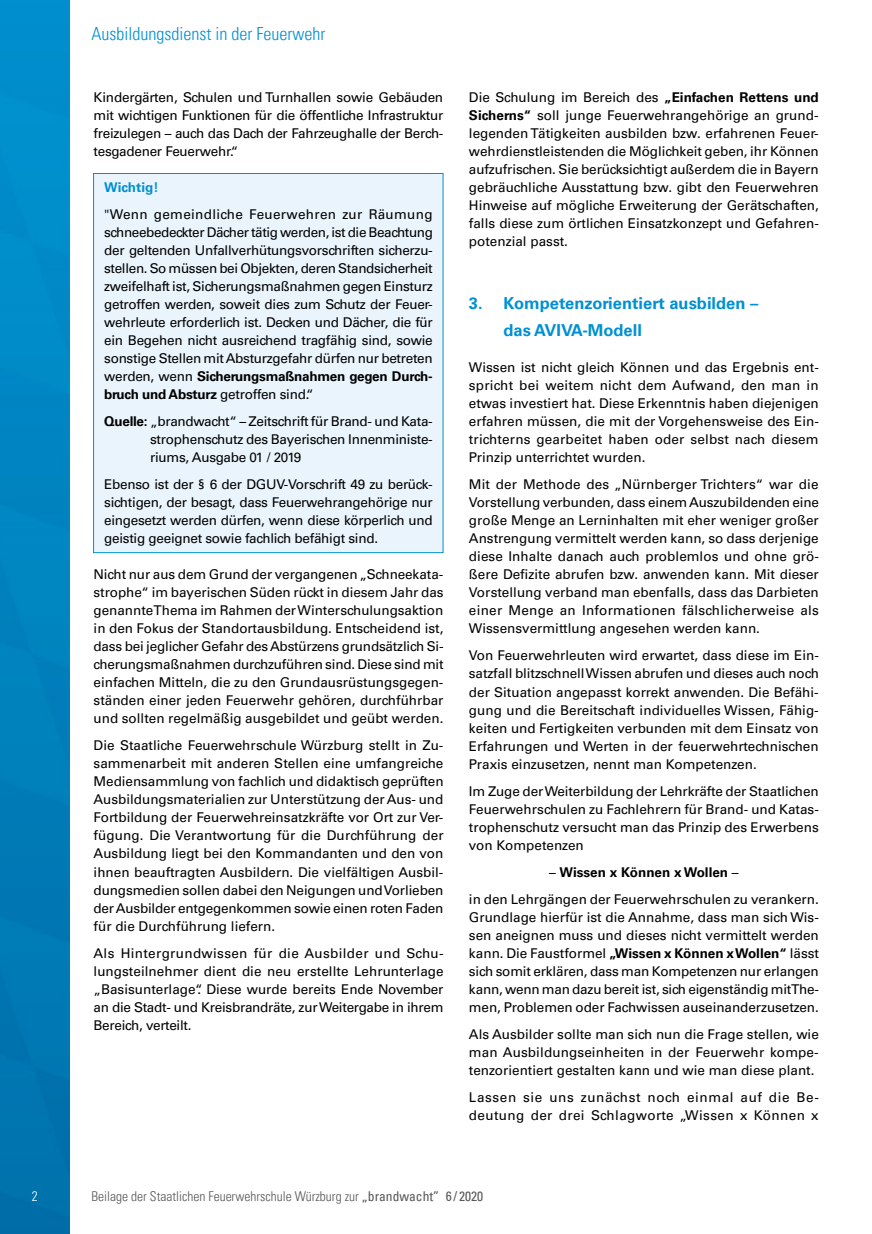
<style>
.page{position:relative;width:872px;height:1234px;background:#fff}
.page>*{position:absolute;margin:0;border:0;box-sizing:border-box;transform-origin:0 0}
.t1{font:300 condensed 18px "Univers LT Pro";color:#0090d2}
.t2{font:700 16.5px/27px "Univers LT Pro 65";color:#0090d2}
.t3{font:13.5px/18px "Univers LT Pro 55 Roman";color:#000;text-align:justify}
.t4{font:13.5px/18px "Univers LT Pro 55 Roman";letter-spacing:.025em;color:#000}
.t5{font:700 13.5px/18px "Univers LT Pro 65";letter-spacing:-.02em;color:#000}
.t6{font:300 condensed 13.5px "Univers LT Pro";color:#575756}
.t7{font:700 13.5px "Univers LT Pro 65";color:#000}
.t8{font:700 13.5px "Univers LT Pro 65";color:#0090d2}
.t9{font:300 condensed 13.5px "Univers LT Pro";color:#fff}
.s1{font-family:"Univers LT Pro 55 Roman";font-weight:400}
.s2{font-family:"Univers LT Pro 65";font-weight:700}
.s3{font-weight:400}
</style>
<div class="page">
<img style="left:0;top:0;width:69px;height:1233px">
<div style="left:93px;top:173px;width:350px;height:380px;background:#eaf4fc;border:1px solid #0090d2"></div>
<p class="t9" style="left:32px;top:1186px;width:7px">2</p>
<h1 class="t1" style="left:91px;top:21px;width:235px">Ausbildungsdienst in der Feuerwehr</h1>
<p class="t3" style="left:94px;top:87px;width:351px">Kindergärten, Schulen und Turnhallen sowie Gebäuden mit wichtigen Funktionen für die öffentliche Infrastruktur freizulegen – auch das Dach der Fahrzeughalle der Berch&shy;tesgadener Feuerwehr.“</p>
<p class="t8" style="left:104px;top:178px;width:56px">Wichtig!</p>
<p class="t3" style="left:104px;top:205px;width:330px">"Wenn gemeindliche Feuerwehren zur Räumung schneebedeckter Dächer tätig werden, ist die Beachtung der geltenden Unfallverhütungsvorschriften sicherzu&shy;stellen. So müssen bei Objekten, deren Standsicherheit zweifelhaft ist, Sicherungsmaßnahmen gegen Einsturz getroffen werden, soweit dies zum Schutz der Feuer&shy;wehrleute erforderlich ist. Decken und Dächer, die für ein Begehen nicht ausreichend tragfähig sind, sowie sonstige Stellen mit Absturzgefahr dürfen nur betreten</p>
<p class="t5" style="left:104px;top:367px;width:330px"><span class="s1">werden, wenn</span> Sicherungsmaßnahmen gegen Durch&shy;bruch und Absturz <span class="s1">getroffen sind.“</span></p>
<p class="t3" style="left:150px;top:412px;width:284px;text-indent:-46px"><span class="s2">Quelle:</span> „brandwacht“ – Zeitschrift für Brand- und Kata&shy;strophenschutz des Bayerischen Innenministe&shy;riums, Ausgabe 01 / 2019</p>
<p class="t3" style="left:104px;top:475px;width:330px">Ebenso ist der § 6 der DGUV-Vorschrift 49 zu berück&shy;sichtigen, der besagt, dass Feuerwehrangehörige nur eingesetzt werden dürfen, wenn diese körperlich und geistig geeignet sowie fachlich befähigt sind.</p>
<p class="t3" style="left:94px;top:565px;width:351px">Nicht nur aus dem Grund der vergangenen „Schneekata&shy;strophe“ im bayerischen Süden rückt in diesem Jahr das genannte Thema im Rahmen der Winterschulungsaktion in den Fokus der Standortausbildung. Entscheidend ist, dass bei jeglicher Gefahr des Abstürzens grundsätzlich Si&shy;cherungsmaßnahmen durchzuführen sind. Diese sind mit einfachen Mitteln, die zu den Grundausrüstungsgegen&shy;ständen einer jeden Feuerwehr gehören, durchführbar und sollten regelmäßig ausgebildet und geübt werden.</p>
<p class="t3" style="left:94px;top:735px;width:351px">Die Staatliche Feuerwehrschule Würzburg stellt in Zu&shy;sammenarbeit mit anderen Stellen eine umfangreiche Mediensammlung von fachlich und didaktisch geprüften Ausbildungsmaterialien zur Unterstützung der Aus- und Fortbildung der Feuerwehreinsatzkräfte vor Ort zur Ver&shy;fügung. Die Verantwortung für die Durchführung der Ausbildung liegt bei den Kommandanten und den von ihnen beauftragten Ausbildern. Die vielfältigen Ausbil&shy;dungsmedien sollen dabei den Neigungen und Vorlieben der Ausbilder entgegenkommen sowie einen roten Faden für die Durchführung liefern.</p>
<p class="t3" style="left:94px;top:942px;width:351px">Als Hintergrundwissen für die Ausbilder und Schu&shy;lungsteilnehmer dient die neu erstellte Lehrunterlage „Basisunterlage“. Diese wurde bereits Ende November an die Stadt- und Kreisbrandräte, zur Weitergabe in ihrem Bereich, verteilt.</p>
<p class="t3" style="left:469px;top:88px;width:351px">Die Schulung im Bereich des <span class="s2">„Einfachen Rettens und Sicherns“</span> soll junge Feuerwehrangehörige an grund&shy;legenden Tätigkeiten ausbilden bzw. erfahrenen Feuer&shy;wehrdienstleistenden die Möglichkeit geben, ihr Können aufzufrischen. Sie berücksichtigt außerdem die in Bayern gebräuchliche Ausstattung bzw. gibt den Feuerwehren Hinweise auf mögliche Erweiterung der Gerätschaften, falls diese zum örtlichen Einsatzkonzept und Gefahren&shy;potenzial passt.</p>
<p class="t2" style="left:503px;top:289px;width:256px;text-indent:-35px">3. Kompetenzorientiert ausbilden – das AVIVA-Modell</p>
<p class="t3" style="left:469px;top:358px;width:351px">Wissen ist nicht gleich Können und das Ergebnis ent&shy;spricht bei weitem nicht dem Aufwand, den man in etwas investiert hat. Diese Erkenntnis haben diejenigen erfahren müssen, die mit der Vorgehensweise des Ein&shy;trichterns gearbeitet haben oder selbst nach diesem Prinzip unterrichtet wurden.</p>
<p class="t3" style="left:469px;top:475px;width:351px">Mit der Methode des „Nürnberger Trichters“ war die Vorstellung verbunden, dass einem Auszubildenden eine große Menge an Lerninhalten mit eher weniger großer Anstrengung vermittelt werden kann, so dass derjenige diese Inhalte danach auch problemlos und ohne grö&shy;ßere Defizite abrufen bzw. anwenden kann. Mit dieser Vorstellung verband man ebenfalls, dass das Darbieten einer Menge an Informationen fälschlicherweise als Wissensvermittlung angesehen werden kann.</p>
<p class="t3" style="left:469px;top:646px;width:351px">Von Feuerwehrleuten wird erwartet, dass diese im Ein&shy;satzfall blitzschnell Wissen abrufen und dieses auch noch der Situation angepasst korrekt anwenden. Die Befähi&shy;gung und die Bereitschaft individuelles Wissen, Fähig&shy;keiten und Fertigkeiten verbunden mit dem Einsatz von Erfahrungen und Werten in der feuerwehrtechnischen Praxis einzusetzen, nennt man Kompetenzen.</p>
<p class="t3" style="left:469px;top:781px;width:351px">Im Zuge der Weiterbildung der Lehrkräfte der Staatlichen Feuerwehrschulen zu Fachlehrern für Brand- und Katas&shy;trophenschutz versucht man das Prinzip des Erwerbens von Kompetenzen</p>
<p class="t7" style="left:549px;top:862px;width:191px"><span class="s1">–</span> Wissen x Können x Wollen <span class="s1">–</span></p>
<p class="t3" style="left:469px;top:889px;width:351px">in den Lehrgängen der Feuerwehrschulen zu verankern.<br>Grundlage hierfür ist die Annahme, dass man sich Wis&shy;sen aneignen muss und dieses nicht vermittelt werden kann. Die Faustformel <span class="s2">„Wissen x Können x Wollen“</span> lässt sich somit erklären, dass man Kompetenzen nur erlangen kann, wenn man dazu bereit ist, sich eigenständig mit The&shy;men, Problemen oder Fachwissen auseinanderzusetzen.</p>
<p class="t3" style="left:469px;top:1024px;width:351px">Als Ausbilder sollte man sich nun die Frage stellen, wie man Ausbildungseinheiten in der Feuerwehr kompe&shy;tenzorientiert gestalten kann und wie man diese plant.</p>
<p class="t4" style="left:469px;top:1087px;width:351px">Lassen sie uns zunächst noch einmal auf die Be&shy;deutung der drei Schlagworte „Wissen x Können x</p>
<p class="t6" style="left:91px;top:1186px;width:393px">Beilage der Staatlichen Feuerwehrschule Würzburg zur <span class="s3">„brandwacht” 6 / 2020</span></p>
</div>
